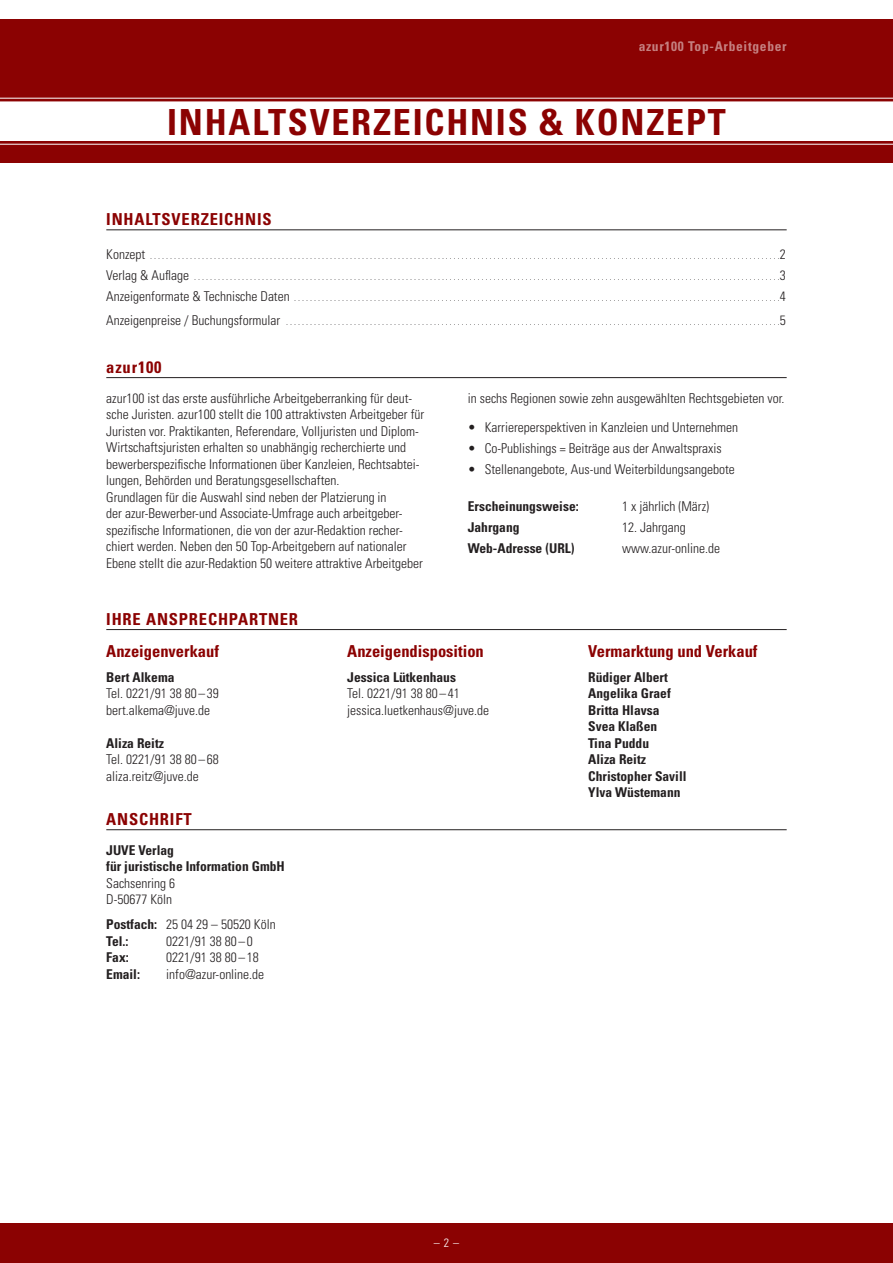
<style>
.page{position:relative;width:893px;height:1263px;background:#fff}
.page>*{position:absolute;margin:0;border:0;box-sizing:border-box;transform-origin:0 0}
.t1{font:700 condensed 36px "Univers";letter-spacing:.05em;color:#8b0202}
.t2{font:700 condensed 16.5px "Univers";color:#8b0202}
.t3{font:700 condensed 16.5px "Univers";letter-spacing:.05em;color:#8b0202}
.t4{font:300 condensed 13.5px/16.5px "Univers";color:#231f20}
.t5{font:700 condensed 13.5px/16.5px "Univers";color:#231f20}
.t6{font:700 condensed 13.5px "Univers";letter-spacing:.05em;color:#fff}
.t7{font:300 condensed 12px "Univers";color:#fff}
.t8{font:300 condensed 9px "Univers";color:#231f20}
.s1{font-size:13.5px}
.s2{font-weight:700}
</style>
<div class="page">
<div style="left:0;top:1223px;width:893px;height:40px;background:#8b0202"></div>
<div style="left:0;top:19px;width:893px;height:144px;background:#8b0202"></div>
<hr style="left:106px;top:230px;width:681px;height:1px;background:#231f20">
<hr style="left:106px;top:377px;width:681px;height:1px;background:#231f20">
<hr style="left:106px;top:829px;width:681px;height:1px;background:#231f20">
<svg style="left:0;top:97px;width:893px;height:48px;background:#efdddd"></svg>
<hr style="left:106px;top:629px;width:681px;height:1px;background:#231f20">
<p class="t6" style="left:639px;top:38px;width:150px">azur100 Top-Arbeitgeber</p>
<h1 class="t1" style="left:167px;top:100px;width:560px">INHALTSVERZEICHNIS &amp; KONZEPT</h1>
<p class="t3" style="left:106px;top:209px;width:167px">INHALTSVERZEICHNIS</p>
<p class="t8" style="left:106px;top:251px;width:681px"><span class="s1">Konzept</span> . . . . . . . . . . . . . . . . . . . . . . . . . . . . . . . . . . . . . . . . . . . . . . . . . . . . . . . . . . . . . . . . . . . . . . . . . . . . . . . . . . . . . . . . . . . . . . . . . . . . . . . . . . . . . . . . . . . . . . . . . . . . . . . . . . . . . . . . . . . . . . . . . . . . . . . . . . . . . <span class="s1">2</span></p>
<p class="t8" style="left:106px;top:272px;width:681px"><span class="s1">Verlag &amp; Auflage</span> . . . . . . . . . . . . . . . . . . . . . . . . . . . . . . . . . . . . . . . . . . . . . . . . . . . . . . . . . . . . . . . . . . . . . . . . . . . . . . . . . . . . . . . . . . . . . . . . . . . . . . . . . . . . . . . . . . . . . . . . . . . . . . . . . . . . . . . . . . . . . . . . . . <span class="s1">3</span></p>
<p class="t8" style="left:106px;top:293px;width:681px"><span class="s1">Anzeigenformate &amp; Technische Daten</span> . . . . . . . . . . . . . . . . . . . . . . . . . . . . . . . . . . . . . . . . . . . . . . . . . . . . . . . . . . . . . . . . . . . . . . . . . . . . . . . . . . . . . . . . . . . . . . . . . . . . . . . . . . . . . . . . . . . . . . . . . <span class="s1">4</span></p>
<p class="t8" style="left:106px;top:317px;width:681px"><span class="s1">Anzeigenpreise / Buchungsformular</span> . . . . . . . . . . . . . . . . . . . . . . . . . . . . . . . . . . . . . . . . . . . . . . . . . . . . . . . . . . . . . . . . . . . . . . . . . . . . . . . . . . . . . . . . . . . . . . . . . . . . . . . . . . . . . . . . . . . . . . . . . . . <span class="s1">5</span></p>
<p class="t3" style="left:106px;top:357px;width:57px">azur100</p>
<p class="t4" style="left:106px;top:390px;width:319px">azur100 ist das erste ausführliche Arbeitgeberranking für deut&shy;sche Juristen. azur100 stellt die 100 attraktivsten Arbeitgeber für Juristen vor. Praktikanten, Referendare, Volljuristen und Diplom-Wirtschaftsjuristen erhalten so unabhängig recherchierte und bewerberspezifische Informationen über Kanzleien, Rechtsabtei&shy;lungen, Behörden und Beratungsgesellschaften.<br>Grundlagen für die Auswahl sind neben der Platzierung in<br>der azur-Bewerber-und Associate-Umfrage auch arbeitgeber&shy;spezifische Informationen, die von der azur-Redaktion recher&shy;chiert werden. Neben den 50 Top-Arbeitgebern auf nationaler Ebene stellt die azur-Redaktion 50 weitere attraktive Arbeitgeber</p>
<p class="t4" style="left:468px;top:390px;width:316px">in sechs Regionen sowie zehn ausgewählten Rechtsgebieten vor.</p>
<p class="t4" style="left:468px;top:419px;width:272px">• Karriereperspektiven in Kanzleien und Unternehmen</p>
<p class="t4" style="left:468px;top:440px;width:255px">• Co-Publishings = Beiträge aus der Anwaltspraxis</p>
<p class="t4" style="left:468px;top:460px;width:269px">• Stellenangebote, Aus-und Weiterbildungsangebote</p>
<p class="t5" style="left:468px;top:498px;width:112px">Erscheinungsweise:</p>
<p class="t4" style="left:622px;top:498px;width:88px">1 x jährlich (März)</p>
<p class="t5" style="left:468px;top:519px;width:53px">Jahrgang</p>
<p class="t4" style="left:622px;top:519px;width:65px">12. Jahrgang</p>
<p class="t5" style="left:468px;top:539px;width:108px">Web-Adresse (URL)</p>
<p class="t4" style="left:622px;top:540px;width:99px">www.azur-online.de</p>
<p class="t3" style="left:106px;top:609px;width:193px">IHRE ANSPRECHPARTNER</p>
<p class="t2" style="left:106px;top:641px;width:114px">Anzeigenverkauf</p>
<p class="t2" style="left:347px;top:641px;width:138px">Anzeigendisposition</p>
<p class="t2" style="left:588px;top:641px;width:171px">Vermarktung und Verkauf</p>
<p class="t5" style="left:106px;top:668px;width:70px">Bert Alkema</p>
<p class="t4" style="left:106px;top:685px;width:114px">Tel. 0221/91 38 80–39 bert.alkema@juve.de</p>
<p class="t5" style="left:106px;top:734px;width:59px">Aliza Reitz</p>
<p class="t4" style="left:106px;top:751px;width:114px">Tel. 0221/91 38 80–68 aliza.reitz@juve.de</p>
<p class="t3" style="left:106px;top:809px;width:87px">ANSCHRIFT</p>
<p class="t5" style="left:106px;top:841px;width:180px">JUVE Verlag<br>für juristische Information GmbH</p>
<p class="t4" style="left:106px;top:874px;width:70px">Sachsenring 6<br>D-50677 Köln</p>
<p class="t4" style="left:106px;top:916px;width:171px"><span class="s2">Postfach:</span> 25 04 29 – 50520 Köln<br><span class="s2">Tel.:</span></p>
<p class="t4" style="left:166px;top:932px;width:88px">0221/91 38 80 – 0</p>
<p class="t5" style="left:106px;top:949px;width:24px">Fax:</p>
<p class="t4" style="left:166px;top:949px;width:94px">0221/91 38 80 – 18</p>
<p class="t5" style="left:106px;top:965px;width:35px">Email:</p>
<p class="t4" style="left:166px;top:965px;width:99px">info@azur-online.de</p>
<p class="t5" style="left:347px;top:668px;width:110px">Jessica Lütkenhaus</p>
<p class="t4" style="left:347px;top:685px;width:143px">Tel. 0221/91 38 80–41 jessica.luetkenhaus@juve.de</p>
<p class="t5" style="left:588px;top:668px;width:100px">Rüdiger Albert<br>Angelika Graef<br>Britta Hlavsa<br>Svea Klaßen<br>Tina Puddu<br>Aliza Reitz<br>Christopher Savill<br>Ylva Wüstemann</p>
<p class="t7" style="left:434px;top:1236px;width:27px">– 2 –</p>
</div>
